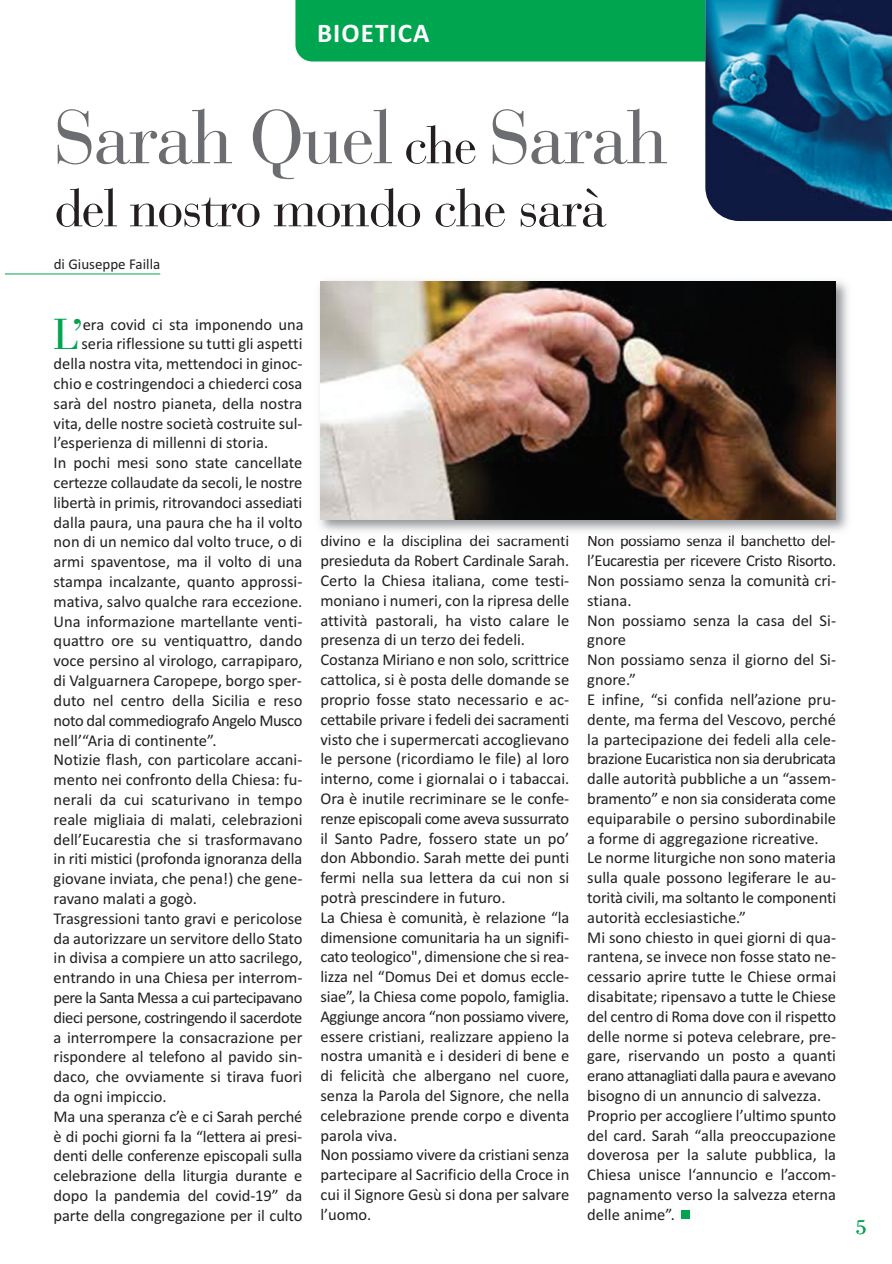
<style>
.page{position:relative;width:892px;height:1264px;background:#fff}
.page>*{position:absolute;margin:0;border:0;box-sizing:border-box;transform-origin:0 0}
.t1{font:75px "Bauer Bodoni";letter-spacing:-.03em;color:#6c6d70}
.t2{font:52.5px "Bauer Bodoni";letter-spacing:-.03em;color:#231f20}
.t3{font:45.3px "Bodoni";color:#00a54f}
.t4{font:700 27px "Calibri";letter-spacing:.04em;color:#fff}
.t5{font:21px "Bodoni";color:#00a54f}
.t6{font:16.5px/19.8px "Calibri";color:#231f20}
.t7{font:16.5px "Calibri";letter-spacing:-.025em;color:#231f20}
.t8{font:16.5px "Calibri";letter-spacing:-.03em;color:#231f20}
.t9{font:15px "Calibri";color:#231f20}
.s1{font-size:52.5px;color:#231f20}
</style>
<div class="page">
<hr style="left:5px;top:273px;width:155px;height:1px;background:#00a54f">
<div style="left:681px;top:1209px;width:8px;height:9px;background:#00a54f"></div>
<div style="left:295px;top:0;width:410px;height:62px;background:#00a54f"></div>
<img style="left:705px;top:0;width:187px;height:221px">
<img style="left:319px;top:281px;width:529px;height:257px">
<img style="left:326px;top:535px;width:25px;height:3px">
<img style="left:589px;top:536px;width:39px;height:2px">
<img style="left:320px;top:281px;width:515px;height:238px">
<h3 class="t4" style="left:317px;top:24px;width:114px">BIOETICA</h3>
<h1 class="t1" style="left:54px;top:104px;width:616px">Sarah Quel <span class="s1">che</span> Sarah</h1>
<h2 class="t2" style="left:54px;top:185px;width:555px">del nostro mondo che sarà</h2>
<p class="t9" style="left:54px;top:259px;width:108px">di Giuseppe Failla</p>
<h3 class="t3" style="left:53px;top:315px;width:32px">L’</h3>
<p class="t6" style="left:83px;top:315px;width:223px">era covid ci sta imponendo una</p>
<p class="t6" style="left:81px;top:335px;width:223px">seria riflessione su tutti gli aspetti</p>
<p class="t6" style="left:54px;top:355px;width:250px">della nostra vita, mettendoci in ginoc-</p>
<p class="t6" style="left:54px;top:375px;width:250px">chio e costringendoci a chiederci cosa</p>
<p class="t6" style="left:54px;top:395px;width:250px">sarà del nostro pianeta, della nostra</p>
<p class="t6" style="left:54px;top:414px;width:250px">vita, delle nostre società costruite sul-</p>
<p class="t6" style="left:54px;top:434px;width:216px">l’esperienza di millenni di storia.</p>
<p class="t6" style="left:54px;top:454px;width:250px">In pochi mesi sono state cancellate</p>
<p class="t6" style="left:54px;top:474px;width:250px">certezze collaudate da secoli, le nostre</p>
<p class="t6" style="left:54px;top:494px;width:250px">libertà in primis, ritrovandoci assediati</p>
<p class="t6" style="left:54px;top:513px;width:250px">dalla paura, una paura che ha il volto</p>
<p class="t6" style="left:54px;top:533px;width:250px">non di un nemico dal volto truce, o di</p>
<p class="t6" style="left:54px;top:553px;width:250px">armi spaventose, ma il volto di una</p>
<p class="t6" style="left:54px;top:573px;width:250px">stampa incalzante, quanto approssi-</p>
<p class="t6" style="left:54px;top:593px;width:250px">mativa, salvo qualche rara eccezione.</p>
<p class="t6" style="left:54px;top:612px;width:250px">Una informazione martellante venti-</p>
<p class="t6" style="left:54px;top:632px;width:250px">quattro ore su ventiquattro, dando</p>
<p class="t6" style="left:54px;top:652px;width:250px">voce persino al virologo, carrapiparo,</p>
<p class="t6" style="left:54px;top:672px;width:250px">di Valguarnera Caropepe, borgo sper-</p>
<p class="t6" style="left:54px;top:692px;width:250px">duto nel centro della Sicilia e reso</p>
<p class="t7" style="left:54px;top:714px;width:250px">noto dal commediografo Angelo Musco</p>
<p class="t6" style="left:54px;top:731px;width:164px">nell’“Aria di continente”.</p>
<p class="t6" style="left:54px;top:751px;width:250px">Notizie flash, con particolare accani-</p>
<p class="t6" style="left:54px;top:771px;width:250px">mento nei confronto della Chiesa: fu-</p>
<p class="t6" style="left:54px;top:791px;width:250px">nerali da cui scaturivano in tempo</p>
<p class="t6" style="left:54px;top:810px;width:250px">reale migliaia di malati, celebrazioni</p>
<p class="t6" style="left:54px;top:830px;width:250px">dell’Eucarestia che si trasformavano</p>
<p class="t6" style="left:54px;top:850px;width:250px">in riti mistici (profonda ignoranza della</p>
<p class="t6" style="left:54px;top:870px;width:250px">giovane inviata, che pena!) che gene-</p>
<p class="t6" style="left:54px;top:890px;width:145px">ravano malati a gogò.</p>
<p class="t6" style="left:54px;top:909px;width:250px">Trasgressioni tanto gravi e pericolose</p>
<p class="t6" style="left:54px;top:929px;width:250px">da autorizzare un servitore dello Stato</p>
<p class="t6" style="left:54px;top:949px;width:250px">in divisa a compiere un atto sacrilego,</p>
<p class="t6" style="left:54px;top:969px;width:250px">entrando in una Chiesa per interrom-</p>
<p class="t8" style="left:54px;top:991px;width:250px">pere la Santa Messa a cui partecipavano</p>
<p class="t7" style="left:54px;top:1011px;width:250px">dieci persone, costringendo il sacerdote</p>
<p class="t6" style="left:54px;top:1028px;width:250px">a interrompere la consacrazione per</p>
<p class="t6" style="left:54px;top:1048px;width:250px">rispondere al telefono al pavido sin-</p>
<p class="t6" style="left:54px;top:1068px;width:250px">daco, che ovviamente si tirava fuori</p>
<p class="t6" style="left:54px;top:1088px;width:114px">da ogni impiccio.</p>
<p class="t6" style="left:54px;top:1107px;width:250px">Ma una speranza c’è e ci Sarah perché</p>
<p class="t6" style="left:54px;top:1127px;width:250px">è di pochi giorni fa la “lettera ai presi-</p>
<p class="t6" style="left:54px;top:1147px;width:250px">denti delle conferenze episcopali sulla</p>
<p class="t6" style="left:54px;top:1167px;width:250px">celebrazione della liturgia durante e</p>
<p class="t6" style="left:54px;top:1187px;width:250px">dopo la pandemia del covid-19” da</p>
<p class="t6" style="left:54px;top:1206px;width:250px">parte della congregazione per il culto</p>
<p class="t6" style="left:320px;top:532px;width:250px">divino e la disciplina dei sacramenti presieduta da Robert Cardinale Sarah.<br>Certo la Chiesa italiana, come testi&shy;moniano i numeri, con la ripresa delle attività pastorali, ha visto calare le presenza di un terzo dei fedeli.<br>Costanza Miriano e non solo, scrittrice cattolica, si è posta delle domande se proprio fosse stato necessario e ac&shy;cettabile privare i fedeli dei sacramenti visto che i supermercati accoglievano le persone (ricordiamo le file) al loro interno, come i giornalai o i tabaccai.<br>Ora è inutile recriminare se le confe&shy;renze episcopali come aveva sussurrato il Santo Padre, fossero state un po’ don Abbondio. Sarah mette dei punti fermi nella sua lettera da cui non si potrà prescindere in futuro.<br>La Chiesa è comunità, è relazione “la dimensione comunitaria ha un signifi&shy;cato teologico", dimensione che si rea&shy;lizza nel “Domus Dei et domus eccle&shy;siae”, la Chiesa come popolo, famiglia.<br>Aggiunge ancora “non possiamo vivere, essere cristiani, realizzare appieno la nostra umanità e i desideri di bene e di felicità che albergano nel cuore, senza la Parola del Signore, che nella celebrazione prende corpo e diventa parola viva.<br>Non possiamo vivere da cristiani senza partecipare al Sacrificio della Croce in cui il Signore Gesù si dona per salvare l’uomo.</p>
<p class="t6" style="left:587px;top:532px;width:250px">Non possiamo senza il banchetto del&shy;l’Eucarestia per ricevere Cristo Risorto.<br>Non possiamo senza la comunità cri&shy;stiana.<br>Non possiamo senza la casa del Si&shy;gnore<br>Non possiamo senza il giorno del Si&shy;gnore.”<br>E infine, “si confida nell’azione pru&shy;dente, ma ferma del Vescovo, perché la partecipazione dei fedeli alla cele&shy;brazione Eucaristica non sia derubricata dalle autorità pubbliche a un “assem&shy;bramento” e non sia considerata come equiparabile o persino subordinabile a forme di aggregazione ricreative.<br>Le norme liturgiche non sono materia sulla quale possono legiferare le au&shy;torità civili, ma soltanto le componenti autorità ecclesiastiche.”<br>Mi sono chiesto in quei giorni di qua&shy;rantena, se invece non fosse stato ne&shy;cessario aprire tutte le Chiese ormai disabitate; ripensavo a tutte le Chiese del centro di Roma dove con il rispetto delle norme si poteva celebrare, pre&shy;gare, riservando un posto a quanti erano attanagliati dalla paura e avevano bisogno di un annuncio di salvezza.<br>Proprio per accogliere l’ultimo spunto del card. Sarah “alla preoccupazione doverosa per la salute pubblica, la Chiesa unisce l‘annuncio e l’accom&shy;pagnamento verso la salvezza eterna delle anime”.</p>
<p class="t5" style="left:856px;top:1218px;width:12px">5</p>
</div>
